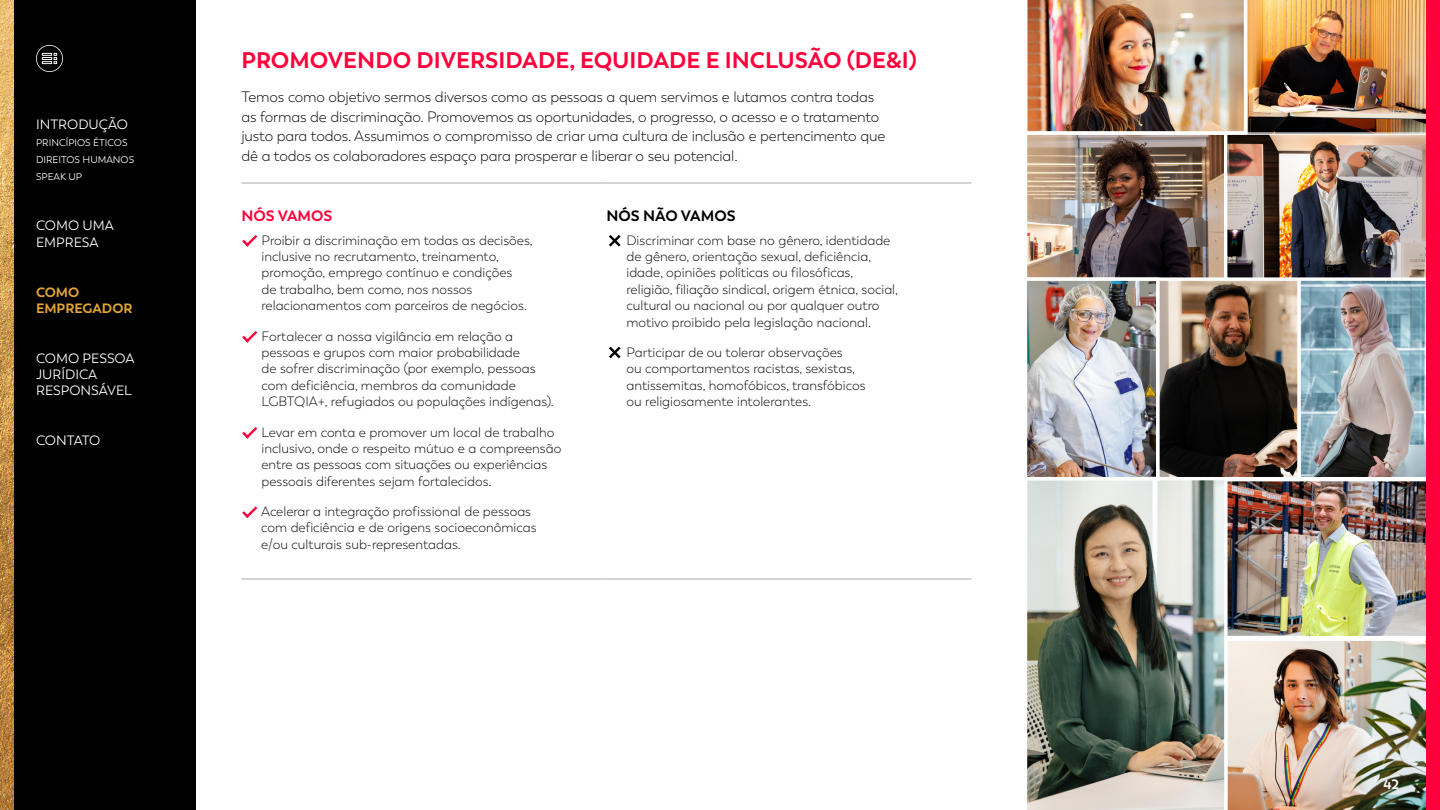
<style>
.page{position:relative;width:1440px;height:810px;background:#fff}
.page>*{position:absolute;margin:0;border:0;box-sizing:border-box;transform-origin:0 0}
.t1{font:700 22.5px "Trenda";color:#ff003b}
.t2{font:300 15px/19.5px "Trenda";letter-spacing:-.01em;color:#000}
.t3{font:700 15px "Trenda";color:#000}
.t4{font:700 15px "Trenda";color:#ff003b}
.t5{font:300 13.5px/16.5px "Trenda";color:#000}
.t6{font:13.5px/16.2px "Trenda";color:#fff}
.t7{font:700 13.5px/16.2px "Trenda";color:#e3a535}
.t8{font:13.5px "Trenda";letter-spacing:-.025em;color:#fff}
.t9{font:700 13.5px "Trenda";color:#fff}
.t10{font:9.75px/17.2px "Trenda";color:#fff}
</style>
<div class="page">
<img style="left:1228px;top:640px;width:198px;height:170px">
<img style="left:1160px;top:281px;width:137px;height:195px">
<img style="left:1228px;top:482px;width:198px;height:153px">
<div style="left:1221px;top:477px;width:219px;height:163px;border:4px solid #fff"></div>
<img style="left:1028px;top:135px;width:398px;height:142px">
<div style="left:1024px;top:131px;width:204px;height:150px;border:3px solid #fff"></div>
<img style="left:1301px;top:281px;width:125px;height:195px">
<div style="left:1297px;top:277px;width:143px;height:203px;border:3px solid #fff"></div>
<div style="left:1224px;top:131px;width:216px;height:150px;border:3px solid #fff"></div>
<img style="left:1027px;top:477px;width:201px;height:333px">
<img style="left:1028px;top:282px;width:127px;height:194px">
<div style="left:1024px;top:278px;width:135px;height:202px;border:3px solid #fff"></div>
<div style="left:14px;top:0;width:182px;height:810px;background:#000"></div>
<img style="left:0;top:0;width:14px;height:810px">
<hr style="left:242px;top:183px;width:365px;height:1px;background:#a6a8a8">
<hr style="left:607px;top:183px;width:365px;height:1px;background:#a6a8a8">
<hr style="left:242px;top:579px;width:365px;height:1px;background:#a6a8a8">
<hr style="left:607px;top:579px;width:365px;height:1px;background:#a6a8a8">
<svg style="left:242px;top:235px;width:15px;height:12px"></svg>
<svg style="left:242px;top:331px;width:15px;height:12px"></svg>
<svg style="left:242px;top:427px;width:15px;height:12px"></svg>
<svg style="left:242px;top:506px;width:15px;height:12px"></svg>
<svg style="left:609px;top:235px;width:12px;height:12px"></svg>
<svg style="left:609px;top:347px;width:12px;height:11px"></svg>
<div style="left:1426px;top:0;width:14px;height:810px;background:#ff003b"></div>
<img style="left:1024px;top:0;width:402px;height:135px">
<svg style="left:36px;top:45px;width:27px;height:27px"></svg>
<p class="t6" style="left:36px;top:116px;width:94px">INTRODUÇÃO</p>
<p class="t10" style="left:36px;top:134px;width:100px">PRINCÍPIOS ÉTICOS<br>DIREITOS HUMANOS<br>SPEAK UP</p>
<p class="t6" style="left:36px;top:218px;width:79px">COMO UMA<br>EMPRESA</p>
<p class="t7" style="left:36px;top:284px;width:98px">COMO<br>EMPREGADOR</p>
<p class="t6" style="left:36px;top:350px;width:100px">COMO PESSOA<br>JURÍDICA<br>RESPONSÁVEL</p>
<p class="t8" style="left:36px;top:432px;width:66px">CONTATO</p>
<h1 class="t1" style="left:242px;top:46px;width:677px">PROMOVENDO DIVERSIDADE, EQUIDADE E INCLUSÃO (DE&amp;I)</h1>
<p class="t2" style="left:242px;top:87px;width:645px">Temos como objetivo sermos diversos como as pessoas a quem servimos e lutamos contra todas as formas de discriminação. Promovemos as oportunidades, o progresso, o acesso e o tratamento justo para todos. Assumimos o compromisso de criar uma cultura de inclusão e pertencimento que dê a todos os colaboradores espaço para prosperar e liberar o seu potencial.</p>
<p class="t4" style="left:242px;top:206px;width:92px">NÓS VAMOS</p>
<p class="t5" style="left:261px;top:232px;width:273px">Proibir a discriminação em todas as decisões, inclusive no recrutamento, treinamento, promoção, emprego contínuo e condições<br>de trabalho, bem como, nos nossos relacionamentos com parceiros de negócios.</p>
<p class="t5" style="left:261px;top:328px;width:294px">Fortalecer a nossa vigilância em relação a pessoas e grupos com maior probabilidade<br>de sofrer discriminação (por exemplo, pessoas com deficiência, membros da comunidade LGBTQIA+, refugiados ou populações indígenas).</p>
<p class="t5" style="left:261px;top:424px;width:301px">Levar em conta e promover um local de trabalho inclusivo, onde o respeito mútuo e a compreensão entre as pessoas com situações ou experiências pessoais diferentes sejam fortalecidos.</p>
<p class="t5" style="left:261px;top:503px;width:277px">Acelerar a integração profissional de pessoas com deficiência e de origens socioeconômicas e/ou culturais sub-representadas.</p>
<p class="t3" style="left:607px;top:206px;width:131px">NÓS NÃO VAMOS</p>
<p class="t5" style="left:626px;top:232px;width:273px">Discriminar com base no gênero, identidade de gênero, orientação sexual, deficiência, idade, opiniões políticas ou filosóficas, religião, filiação sindical, origem étnica, social, cultural ou nacional ou por qualquer outro motivo proibido pela legislação nacional.</p>
<p class="t5" style="left:626px;top:344px;width:241px">Participar de ou tolerar observações<br>ou comportamentos racistas, sexistas, antissemitas, homofóbicos, transfóbicos ou religiosamente intolerantes.</p>
<p class="t9" style="left:1384px;top:776px;width:17px">42</p>
</div>
